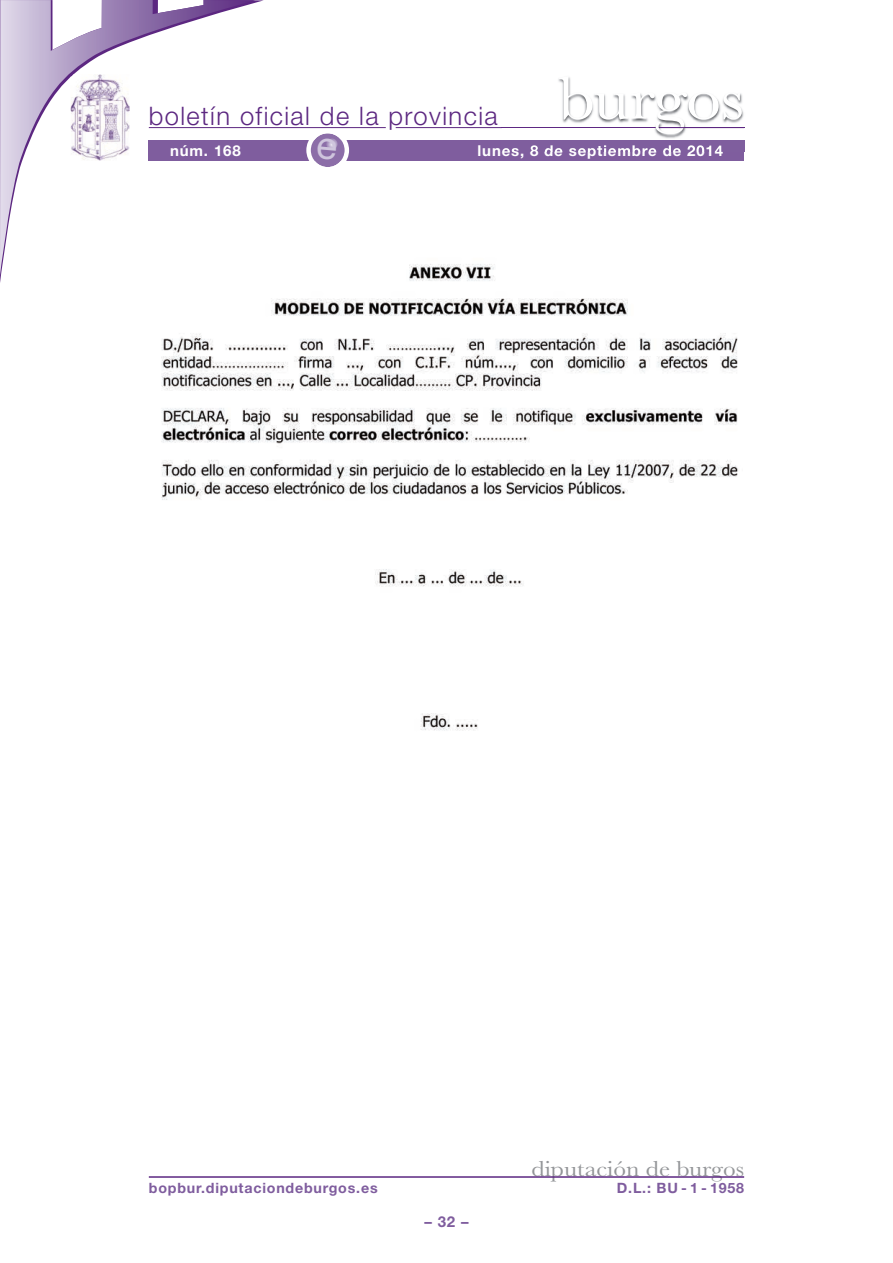
<style>
.page{position:relative;width:893px;height:1263px;background:#fff}
.page>*{position:absolute;margin:0;border:0;box-sizing:border-box;transform-origin:0 0}
.t1{font:63px "Baskerville";letter-spacing:-.01em;color:#fff;scale:1.12 1}
.t2{font:300 25.5px "Helvetica Neue";letter-spacing:.055em;color:#5c2781}
.t3{font:22.5px "Baskerville";color:#939598;scale:1.12 1}
.t4{font:700 15px "Helvetica Neue";letter-spacing:.055em;color:#fff}
.t5{font:700 15px "Helvetica Neue";color:#7f5d9e}
.t6{font:700 14.25px "Helvetica Neue";letter-spacing:.055em;color:#7f5d9e}
</style>
<div class="page">
<hr style="left:396px;top:127px;width:348px;height:1px;background:#5c2781">
<hr style="left:149px;top:127px;width:237px;height:1px;background:#5c2781">
<svg style="left:0;top:0;width:255px;height:275px"></svg>
<div style="left:149px;top:140px;width:595px;height:20px;background:#7f5d9e"></div>
<hr style="left:149px;top:1176px;width:595px;height:2px;background:#5c2781">
<img style="left:558px;top:76px;width:187px;height:75px">
<img style="left:558px;top:127px;width:101px;height:1px">
<img style="left:545px;top:140px;width:199px;height:11px">
<img style="left:502px;top:145px;width:36px;height:6px">
<hr style="left:659px;top:127px;width:85px;height:1px;background:#5c2781">
<img style="left:71px;top:74px;width:59px;height:87px">
<img style="left:151px;top:213px;width:587px;height:518px">
<svg style="left:306px;top:133px;width:43px;height:34px"></svg>
<h2 class="t2" style="left:149px;top:100px;width:350px">boletín oficial de la provincia</h2>
<h1 class="t1" style="left:558px;top:60px;width:168px">burgos</h1>
<p class="t4" style="left:170px;top:141px;width:72px">núm. 168</p>
<p class="t4" style="left:478px;top:141px;width:247px">lunes, 8 de septiembre de 2014</p>
<h3 class="t3" style="left:531px;top:1155px;width:191px">diputación de burgos</h3>
<p class="t6" style="left:149px;top:1179px;width:230px">bopbur.diputaciondeburgos.es</p>
<p class="t6" style="left:617px;top:1179px;width:129px">D.L.: BU - 1 - 1958</p>
<p class="t5" style="left:424px;top:1212px;width:46px">–32–</p>
</div>
